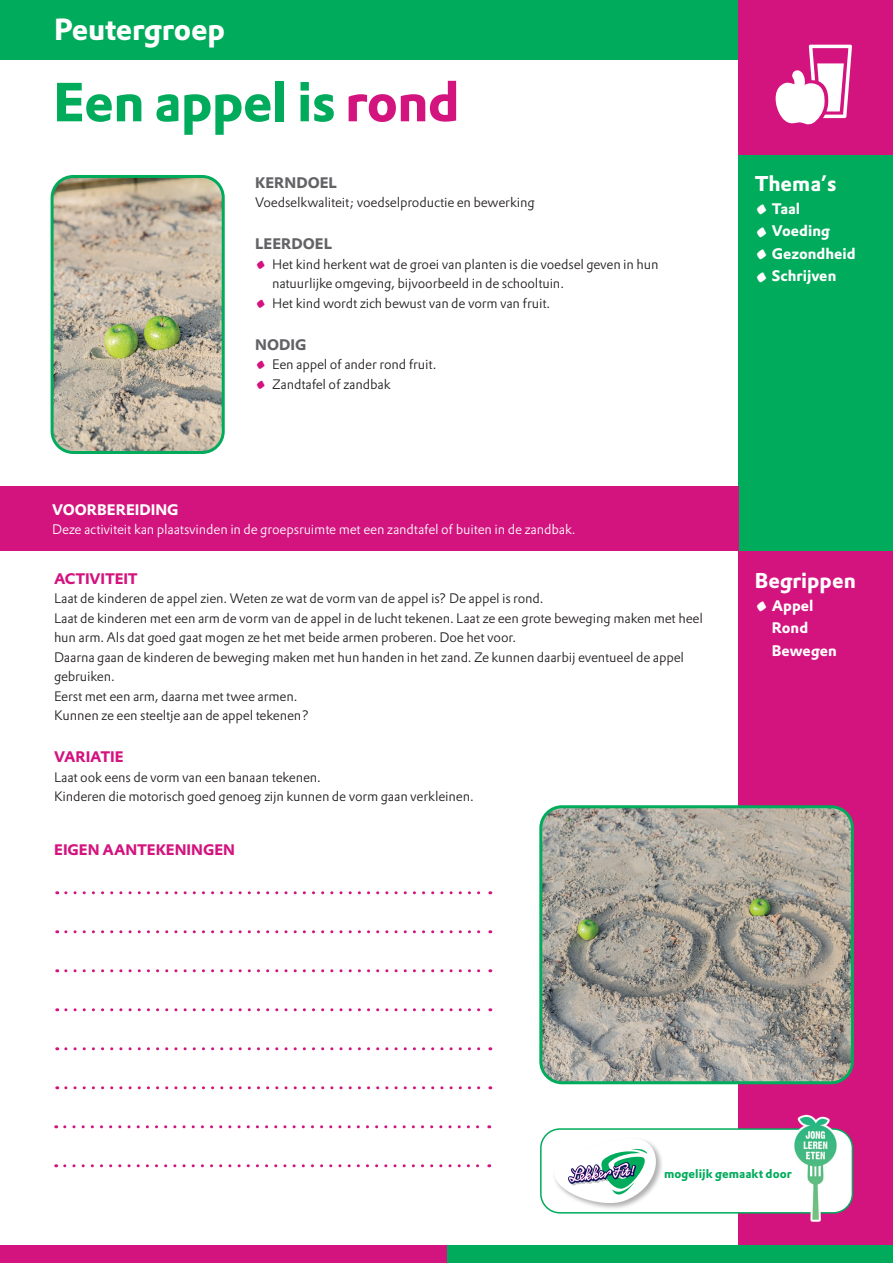
<style>
.page{position:relative;width:893px;height:1263px;background:#fff}
.page>*{position:absolute;margin:0;border:0;box-sizing:border-box;transform-origin:0 0}
.t1{font:54px "DTL Prokyon ST Bold";letter-spacing:-.015em;color:#00ab5b}
.t2{font:30px "DTL Prokyon ST Bold";letter-spacing:-.01em;color:#fff}
.t3{font:21px "DTL Prokyon ST Bold";color:#fff}
.t4{font:15px/22.5px "DTL Prokyon ST Bold";color:#fff}
.t5{font:15px "DTL Prokyon ST Bold";color:#d3137e}
.t6{font:15px "DTL Prokyon ST Bold";color:#636366}
.t7{font:13.5px/19.5px "DTL Prokyon ST Light";letter-spacing:-.01em;color:#231f20}
.t8{font:13.5px "DTL Prokyon ST Light";letter-spacing:-.01em;color:#fff}
.t9{font:12px "DTL Prokyon ST Bold";color:#00ab5b}
.s1{color:#d3137e}
.s2{font-family:"Sanvito Pro";font-size:37.5px;color:#d3137e}
.s3{font-family:"Sanvito Pro";font-size:45px}
</style>
<div class="page">
<div style="left:739px;top:551px;width:154px;height:694px;background:#d3137e"></div>
<div style="left:541px;top:1129px;width:311px;height:84px;background:#fff;border-radius:19px"></div>
<div style="left:540px;top:1128px;width:313px;height:85px;border:2px solid #00ab5b;border-radius:19px"></div>
<div style="left:739px;top:154px;width:154px;height:397px;background:#00ab5b"></div>
<div style="left:553px;top:1137px;width:110px;height:73px;background:#fff"></div>
<svg style="left:554px;top:1130px;width:110px;height:79px"></svg>
<div style="left:0;top:486px;width:739px;height:65px;background:#d3137e"></div>
<img style="left:543px;top:809px;width:307px;height:271px">
<div style="left:539px;top:805px;width:315px;height:279px;border:3px solid #00ab5b;border-radius:21px"></div>
<div style="left:446px;top:1245px;width:447px;height:18px;background:#00ab5b"></div>
<div style="left:0;top:1245px;width:446px;height:18px;background:#d3137e"></div>
<img style="left:792px;top:1114px;width:48px;height:108px">
<div style="left:0;top:0;width:739px;height:60px;background:#00ab5b"></div>
<div style="left:739px;top:0;width:154px;height:154px;background:#d3137e"></div>
<svg style="left:775px;top:45px;width:77px;height:80px"></svg>
<img style="left:54px;top:178px;width:167px;height:273px">
<div style="left:51px;top:175px;width:174px;height:279px;border:3px solid #00ab5b;border-radius:21px"></div>
<svg style="left:66px;top:891px;width:425px;height:3px"></svg>
<svg style="left:66px;top:930px;width:425px;height:3px"></svg>
<svg style="left:66px;top:969px;width:425px;height:3px"></svg>
<svg style="left:66px;top:1008px;width:425px;height:3px"></svg>
<svg style="left:66px;top:1047px;width:425px;height:3px"></svg>
<svg style="left:66px;top:1086px;width:425px;height:3px"></svg>
<svg style="left:65px;top:1125px;width:425px;height:3px"></svg>
<svg style="left:65px;top:1164px;width:425px;height:3px"></svg>
<h2 class="t2" style="left:54px;top:9px;width:173px">Peutergroep</h2>
<h1 class="t1" style="left:53px;top:66px;width:408px">Een appel is <span class="s1">rond</span></h1>
<p class="t6" style="left:255px;top:172px;width:83px">KERNDOEL</p>
<p class="t7" style="left:255px;top:192px;width:281px">Voedselkwaliteit; voedselproductie en bewerking</p>
<p class="t6" style="left:255px;top:234px;width:79px">LEERDOEL</p>
<p class="t7" style="left:272px;top:254px;width:388px;text-indent:-17px"><span class="s2">•</span> Het kind herkent wat de groei van planten is die voedsel geven in hun natuurlijke omgeving, bijvoorbeeld in de schooltuin.</p>
<p class="t7" style="left:255px;top:293px;width:297px"><span class="s2">•</span> Het kind wordt zich bewust van de vorm van fruit.</p>
<p class="t6" style="left:255px;top:334px;width:53px">NODIG</p>
<p class="t7" style="left:255px;top:354px;width:183px"><span class="s2">•</span> Een appel of ander rond fruit.</p>
<p class="t7" style="left:255px;top:374px;width:137px"><span class="s2">•</span> Zandtafel of zandbak</p>
<p class="t4" style="left:52px;top:498px;width:128px">VOORBEREIDING</p>
<p class="t8" style="left:52px;top:520px;width:525px">Deze activiteit kan plaatsvinden in de groepsruimte met een zandtafel of buiten in de zandbak.</p>
<p class="t5" style="left:54px;top:568px;width:85px">ACTIVITEIT</p>
<p class="t7" style="left:54px;top:588px;width:650px">Laat de kinderen de appel zien. Weten ze wat de vorm van de appel is? De appel is rond.<br>Laat de kinderen met een arm de vorm van de appel in de lucht tekenen. Laat ze een grote beweging maken met heel hun arm. Als dat goed gaat mogen ze het met beide armen proberen. Doe het voor.<br>Daarna gaan de kinderen de beweging maken met hun handen in het zand. Ze kunnen daarbij eventueel de appel gebruiken.<br>Eerst met een arm, daarna met twee armen.<br>Kunnen ze een steeltje aan de appel tekenen?</p>
<p class="t5" style="left:54px;top:747px;width:71px">VARIATIE</p>
<p class="t7" style="left:54px;top:767px;width:421px">Laat ook eens de vorm van een banaan tekenen.<br>Kinderen die motorisch goed genoeg zijn kunnen de vorm gaan verkleinen.</p>
<p class="t5" style="left:54px;top:840px;width:182px">EIGEN AANTEKENINGEN</p>
<h3 class="t3" style="left:755px;top:170px;width:83px">Thema’s</h3>
<p class="t4" style="left:755px;top:197px;width:47px"><span class="s3">•</span> Taal</p>
<p class="t4" style="left:755px;top:220px;width:77px"><span class="s3">•</span> Voeding</p>
<p class="t4" style="left:755px;top:242px;width:103px"><span class="s3">•</span> Gezondheid</p>
<p class="t4" style="left:755px;top:265px;width:83px"><span class="s3">•</span> Schrijven</p>
<h3 class="t3" style="left:755px;top:567px;width:103px">Begrippen</h3>
<p class="t4" style="left:772px;top:594px;width:67px;text-indent:-17px"><span class="s3">•</span> Appel<br>Rond<br>Bewegen</p>
<p class="t9" style="left:664px;top:1166px;width:129px">mogelijk gemaakt door</p>
</div>
